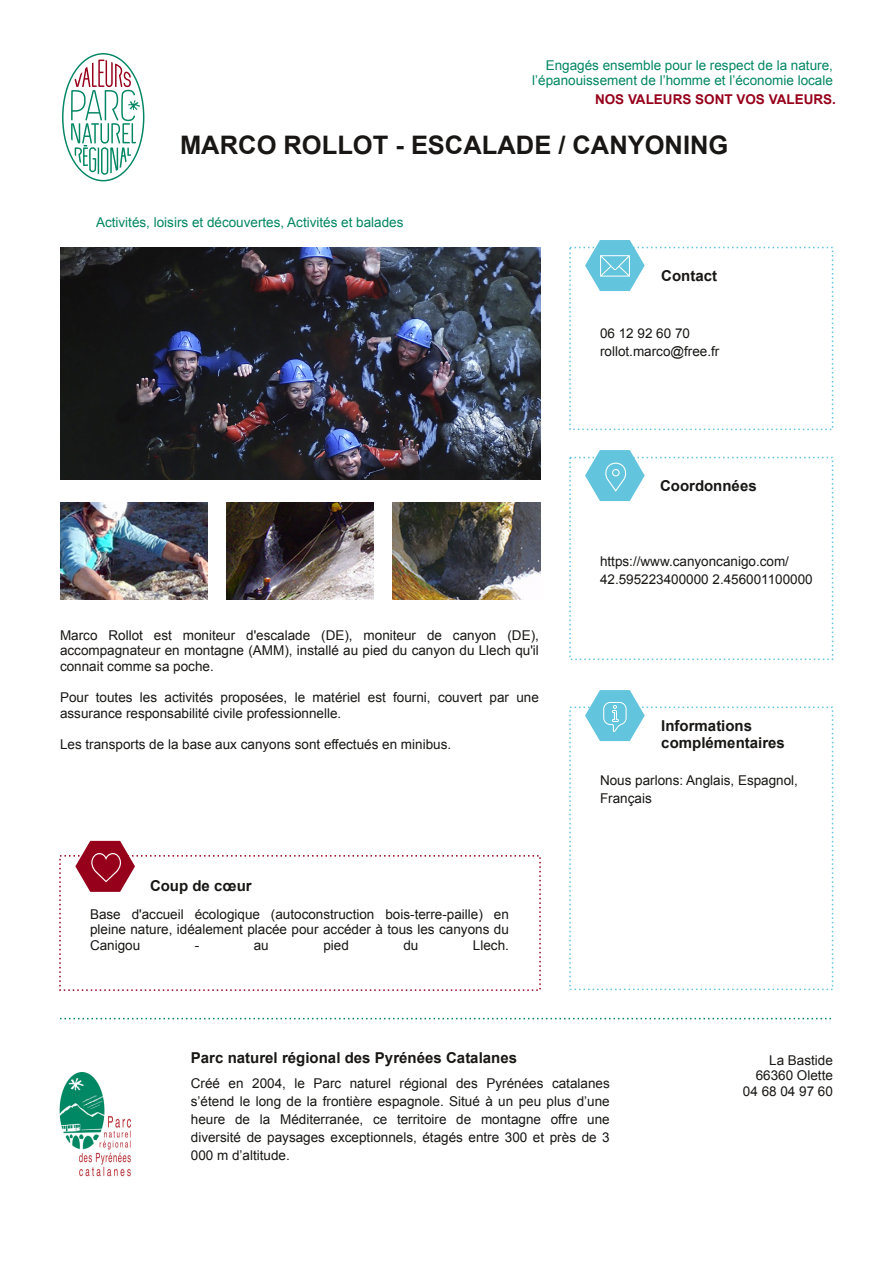
<style>
.page{position:relative;width:893px;height:1263px;background:#fff}
.page>*{position:absolute;margin:0;border:0;box-sizing:border-box;transform-origin:0 0}
.t1{font:700 25.5px "Arial";color:#181715}
.t2{font:700 15px/17.2px "Arial";color:#181715}
.t3{font:13.5px/15.5px "Arial";color:#181715}
.t4{font:13.5px/15.5px "Arial";color:#028663;text-align:right}
.t5{font:700 13.5px "Arial";color:#97001b}
</style>
<div class="page">
<img style="left:60px;top:1072px;width:71px;height:105px">
<svg style="left:60px;top:1018px;width:772px;height:1px"></svg>
<svg style="left:585px;top:690px;width:60px;height:51px"></svg>
<svg style="left:585px;top:450px;width:60px;height:51px"></svg>
<svg style="left:585px;top:240px;width:60px;height:51px"></svg>
<svg style="left:75px;top:841px;width:60px;height:51px"></svg>
<img style="left:393px;top:502px;width:147px;height:98px">
<img style="left:226px;top:502px;width:148px;height:98px">
<img style="left:60px;top:502px;width:147px;height:98px">
<img style="left:60px;top:248px;width:480px;height:232px">
<svg style="left:62px;top:53px;width:83px;height:129px"></svg>
<p class="t4" style="left:532px;top:57px;width:302px">Engagés ensemble pour le respect de la nature, l’épanouissement de l’homme et l’économie locale</p>
<p class="t5" style="left:595px;top:92px;width:242px">NOS VALEURS SONT VOS VALEURS.</p>
<h1 class="t1" style="left:180px;top:131px;width:550px">MARCO ROLLOT - ESCALADE / CANYONING</h1>
<p class="t4" style="left:96px;top:215px;width:309px">Activités, loisirs et découvertes, Activités et balades</p>
<p class="t3" style="left:60px;top:627px;width:480px;text-align:justify">Marco Rollot est moniteur d'escalade (DE), moniteur de canyon (DE), accompagnateur en montagne (AMM), installé au pied du canyon du Llech qu'il connait comme sa poche.</p>
<p class="t3" style="left:60px;top:690px;width:480px">Pour toutes les activités proposées, le matériel est fourni, couvert par une assurance responsabilité civile professionnelle.</p>
<p class="t3" style="left:60px;top:736px;width:393px">Les transports de la base aux canyons sont effectués en minibus.</p>
<p class="t2" style="left:150px;top:877px;width:103px">Coup de cœur</p>
<p class="t3" style="left:90px;top:906px;width:420px;text-align:justify">Base d'accueil écologique (autoconstruction bois-terre-paille) en pleine nature, idéalement placée pour accéder à tous les canyons du Canigou</p>
<p class="t3" style="left:195px;top:937px;width:6px">-</p>
<p class="t3" style="left:254px;top:937px;width:17px">au</p>
<p class="t3" style="left:323px;top:937px;width:27px">pied</p>
<p class="t3" style="left:403px;top:937px;width:17px">du</p>
<p class="t3" style="left:473px;top:937px;width:37px">Llech.</p>
<p class="t2" style="left:661px;top:267px;width:57px">Contact</p>
<p class="t3" style="left:600px;top:324px;width:121px;line-height:18px">06 12 92 60 70 rollot.marco@free.fr</p>
<p class="t2" style="left:660px;top:477px;width:98px">Coordonnées</p>
<p class="t3" style="left:600px;top:552px;width:214px;line-height:18px">https://www.canyoncanigo.com/<br>42.595223400000 2.456001100000</p>
<p class="t2" style="left:661px;top:717px;width:125px">Informations complémentaires</p>
<p class="t3" style="left:600px;top:771px;width:199px;line-height:18px">Nous parlons: Anglais, Espagnol,<br>Français</p>
<p class="t2" style="left:191px;top:1049px;width:328px">Parc naturel régional des Pyrénées Catalanes</p>
<p class="t3" style="left:191px;top:1074px;width:420px;line-height:18px;text-align:justify">Créé en 2004, le Parc naturel régional des Pyrénées catalanes s’étend le long de la frontière espagnole. Situé à un peu plus d’une heure de la Méditerranée, ce territoire de montagne offre une diversité de paysages exceptionnels, étagés entre 300 et près de 3<br>000 m d’altitude.</p>
<p class="t3" style="left:743px;top:1052px;width:92px;text-align:right">La Bastide<br>66360 Olette<br>04 68 04 97 60</p>
</div>
